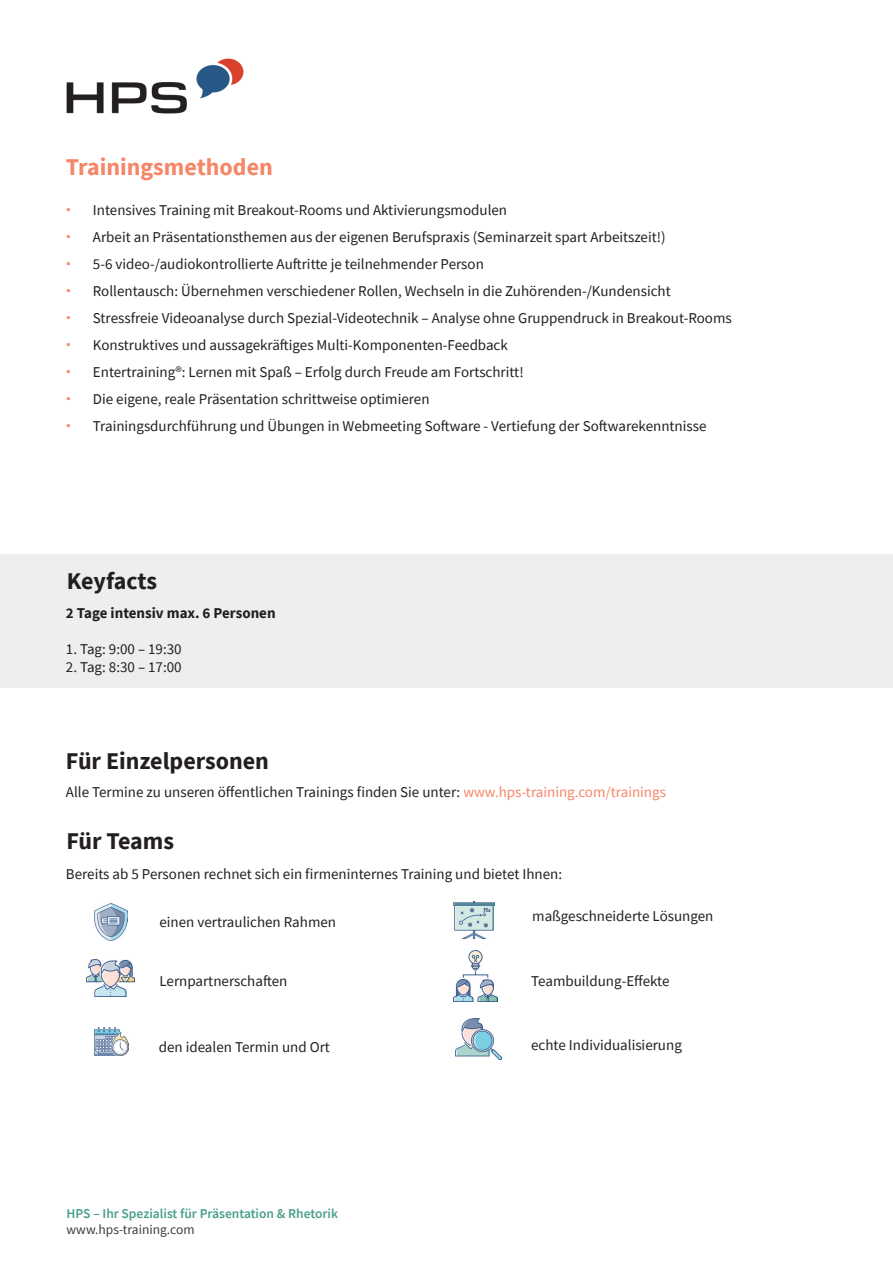
<style>
.page{position:relative;width:893px;height:1263px;background:#fff}
.page>*{position:absolute;margin:0;border:0;box-sizing:border-box;transform-origin:0 0}
.t1{font:700 24px "Source Sans Pro";color:#231f20}
.t2{font:700 24px "Source Sans Pro";color:#f58667}
.t3{font:15px "Source Sans Pro";color:#231f20}
.t4{font:700 15px "Source Sans Pro";color:#231f20}
.t5{font:600 13.5px "Source Sans Pro";color:#499f8b}
.t6{font:13.5px "Source Sans Pro";color:#3c3d3d}
.s1{color:#f58667}
</style>
<div class="page">
<img style="left:66px;top:59px;width:178px;height:55px">
<img style="left:95px;top:904px;width:33px;height:37px">
<img style="left:87px;top:959px;width:48px;height:38px">
<img style="left:94px;top:1027px;width:34px;height:28px">
<img style="left:453px;top:901px;width:41px;height:37px">
<img style="left:454px;top:950px;width:43px;height:51px">
<img style="left:455px;top:1018px;width:46px;height:42px">
<div style="left:0;top:554px;width:893px;height:134px;background:#eee"></div>
<p class="t2" style="left:66px;top:151px;width:208px">Trainingsmethoden</p>
<p class="t3" style="left:93px;top:201px;width:416px">Intensives Training mit Breakout-Rooms und Aktivierungsmodulen</p>
<p class="t3" style="left:93px;top:228px;width:574px">Arbeit an Präsentationsthemen aus der eigenen Berufspraxis (Seminarzeit spart Arbeitszeit!)</p>
<p class="t3" style="left:93px;top:255px;width:392px">5-6 video-/audiokontrollierte Auftritte je teilnehmender Person</p>
<p class="t3" style="left:93px;top:282px;width:579px">Rollentausch: Übernehmen verschiedener Rollen, Wechseln in die Zuhörenden-/Kundensicht</p>
<p class="t3" style="left:93px;top:309px;width:640px">Stressfreie Videoanalyse durch Spezial-Videotechnik – Analyse ohne Gruppendruck in Breakout-Rooms</p>
<p class="t3" style="left:93px;top:336px;width:416px">Konstruktives und aussagekräftiges Multi-Komponenten-Feedback</p>
<p class="t3" style="left:93px;top:363px;width:432px">Entertraining®: Lernen mit Spaß – Erfolg durch Freude am Fortschritt!</p>
<p class="t3" style="left:93px;top:390px;width:338px">Die eigene, reale Präsentation schrittweise optimieren</p>
<p class="t3" style="left:93px;top:417px;width:615px">Trainingsdurchführung und Übungen in Webmeeting Software - Vertiefung der Softwarekenntnisse</p>
<p class="t1" style="left:67px;top:565px;width:92px">Keyfacts</p>
<p class="t4" style="left:66px;top:603px;width:211px">2 Tage intensiv max. 6 Personen</p>
<p class="t3" style="left:66px;top:640px;width:117px">1. Tag: 9:00 – 19:30</p>
<p class="t3" style="left:66px;top:658px;width:117px">2. Tag: 8:30 – 17:00</p>
<p class="t1" style="left:66px;top:744px;width:205px">Für Einzelpersonen</p>
<p class="t3" style="left:66px;top:782px;width:602px">Alle Termine zu unseren öffentlichen Trainings finden Sie unter: <span class="s1">www.hps-training.com/trainings</span></p>
<p class="t1" style="left:66px;top:825px;width:109px">Für Teams</p>
<p class="t3" style="left:66px;top:864px;width:498px">Bereits ab 5 Personen rechnet sich ein firmeninternes Training und bietet Ihnen:</p>
<p class="t3" style="left:159px;top:912px;width:178px">einen vertraulichen Rahmen</p>
<p class="t3" style="left:532px;top:907px;width:183px">maßgeschneiderte Lösungen</p>
<p class="t3" style="left:159px;top:972px;width:129px">Lernpartnerschaften</p>
<p class="t3" style="left:531px;top:972px;width:140px">Teambuildung-Effekte</p>
<p class="t3" style="left:159px;top:1037px;width:173px">den idealen Termin und Ort</p>
<p class="t3" style="left:531px;top:1036px;width:152px">echte Individualisierung</p>
<p class="t5" style="left:67px;top:1204px;width:273px">HPS – Ihr Spezialist für Präsentation &amp; Rhetorik</p>
<p class="t6" style="left:67px;top:1221px;width:129px">www.hps-training.com</p>
</div>
